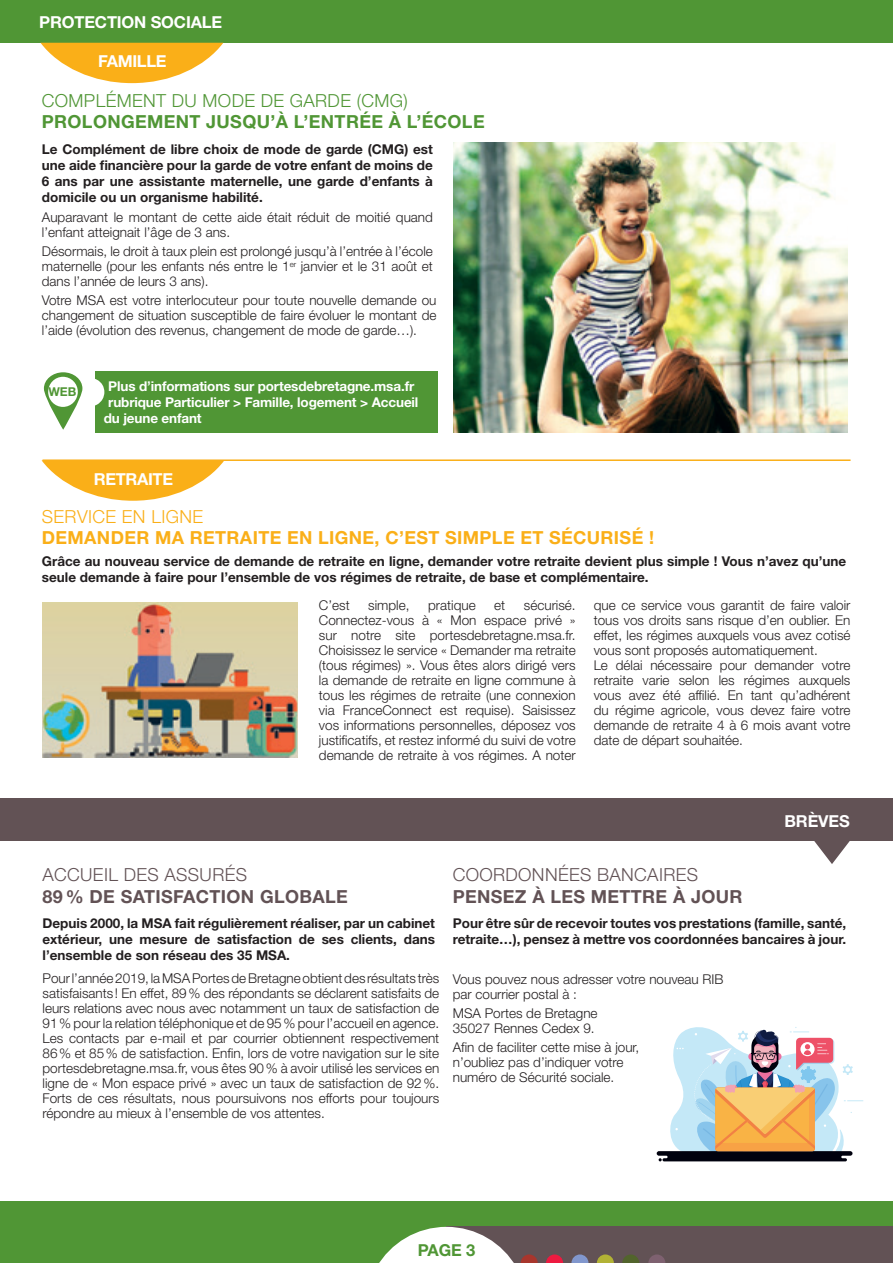
<style>
.page{position:relative;width:893px;height:1263px;background:#fff}
.page>*{position:absolute;margin:0;border:0;box-sizing:border-box;transform-origin:0 0}
.txt_capitale{font:700 18px "Helvetica Neue LT Std";letter-spacing:.02em;color:#faaf18}
.txt_capitale-2{font:700 18px "Helvetica Neue LT Std";letter-spacing:.02em;color:#625255}
.txt_capitale-3{font:300 18px "Helvetica Neue LT Std";letter-spacing:.02em;color:#625255}
.txt_capitale-4{font:700 18px "Helvetica Neue LT Std";letter-spacing:.02em;color:#509635}
.txt_capitale-5{font:300 18px "Helvetica Neue LT Std";letter-spacing:.02em;color:#509635}
.txt_capitale-6{font:300 18px "Helvetica Neue LT Std";letter-spacing:.02em;color:#faaf18}
.t1{font:700 16.5px "Helvetica Neue LT Std";letter-spacing:-.01em;color:#fff}
.t2{font:700 16.5px "Helvetica Neue LT Std";color:#509635}
.texte{font:300 13.5px/15px "Helvetica Neue LT Std";color:#231f20;text-align:justify}
.t3{font:700 13.5px/16.2px "Helvetica Neue LT Std";color:#231f20;text-align:justify}
.t4{font:700 13.5px "Helvetica Neue LT Std";letter-spacing:-.01em;color:#fff}
.t5{font:700 12.15px "Helvetica Neue LT Std";color:#509635}
</style>
<div class="page">
<div style="left:0;top:1202px;width:893px;height:61px;background:#509635"></div>
<div style="left:447px;top:1227px;width:446px;height:36px;background:#625255"></div>
<svg style="left:379px;top:1227px;width:159px;height:36px"></svg>
<svg style="left:546px;top:1254px;width:17px;height:9px"></svg>
<svg style="left:571px;top:1254px;width:17px;height:9px"></svg>
<svg style="left:597px;top:1254px;width:17px;height:9px"></svg>
<svg style="left:622px;top:1254px;width:17px;height:9px"></svg>
<svg style="left:648px;top:1254px;width:17px;height:9px"></svg>
<div style="left:0;top:0;width:893px;height:43px;background:#509635"></div>
<svg style="left:40px;top:43px;width:183px;height:40px"></svg>
<div style="left:95px;top:371px;width:343px;height:62px;background:#509635"></div>
<svg style="left:44px;top:372px;width:38px;height:58px"></svg>
<div style="left:48px;top:377px;width:30px;height:30px;background:#fff;border-radius:50%"></div>
<svg style="left:95px;top:379px;width:9px;height:27px"></svg>
<svg style="left:42px;top:460px;width:182px;height:41px"></svg>
<hr style="left:43px;top:459px;width:808px;height:2px;background:#faaf18">
<div style="left:0;top:798px;width:893px;height:43px;background:#625255"></div>
<svg style="left:814px;top:841px;width:36px;height:23px"></svg>
<img style="left:454px;top:142px;width:393px;height:290px">
<svg style="left:657px;top:1027px;width:206px;height:134px"></svg>
<img style="left:43px;top:603px;width:255px;height:155px">
<p class="t1" style="left:39px;top:12px;width:184px">PROTECTION SOCIALE</p>
<p class="t1" style="left:98px;top:51px;width:70px">FAMILLE</p>
<p class="txt_capitale-5" style="left:42px;top:89px;width:367px">COMPLÉMENT DU MODE DE GARDE (CMG)</p>
<p class="txt_capitale-4" style="left:42px;top:111px;width:444px">PROLONGEMENT JUSQU’À L’ENTRÉE À L’ÉCOLE</p>
<p class="t3" style="left:42px;top:141px;width:393px">Le Complément de libre choix de mode de garde (CMG) est une aide financière pour la garde de votre enfant de moins de 6 ans par une assistante maternelle, une garde d’enfants à domicile ou un organisme habilité.</p>
<p class="texte" style="left:42px;top:209px;width:393px">Auparavant le montant de cette aide était réduit de moitié quand l’enfant atteignait l’âge de 3 ans.</p>
<p class="texte" style="left:42px;top:243px;width:393px">Désormais, le droit à taux plein est prolongé jusqu’à l’entrée à l’école maternelle (pour les enfants nés entre le 1<sup>er</sup> janvier et le 31 août et dans l’année de leurs 3 ans).</p>
<p class="texte" style="left:42px;top:293px;width:396px">Votre MSA est votre interlocuteur pour toute nouvelle demande ou changement de situation susceptible de faire évoluer le montant de l’aide (évolution des revenus, changement de mode de garde…).</p>
<p class="t5" style="left:48px;top:384px;width:30px">WEB</p>
<p class="t4" style="left:108px;top:378px;width:307px">Plus d’informations sur portesdebretagne.msa.fr</p>
<p class="t4" style="left:108px;top:394px;width:312px">rubrique Particulier &gt; Famille, logement &gt; Accueil</p>
<p class="t4" style="left:104px;top:410px;width:99px">du jeune enfant</p>
<p class="t1" style="left:94px;top:468px;width:81px">RETRAITE</p>
<p class="txt_capitale-6" style="left:42px;top:505px;width:163px">SERVICE EN LIGNE</p>
<p class="txt_capitale" style="left:42px;top:527px;width:614px">DEMANDER MA RETRAITE EN LIGNE, C’EST SIMPLE ET SÉCURISÉ !</p>
<p class="t3" style="left:42px;top:553px;width:806px">Grâce au nouveau service de demande de retraite en ligne, demander votre retraite devient plus simple ! Vous n’avez qu’une seule demande à faire pour l’ensemble de vos régimes de retraite, de base et complémentaire.</p>
<p class="texte" style="left:319px;top:597px;width:258px;text-indent:205px">sécurisé.<br>Connectez-vous à « Mon espace privé » sur notre site portesdebretagne.msa.fr.<br>Choisissez le service « Demander ma retraite (tous régimes) ». Vous êtes alors dirigé vers la demande de retraite en ligne commune à tous les régimes de retraite (une connexion via FranceConnect est requise). Saisissez vos informations personnelles, déposez vos justificatifs, et restez informé du suivi de votre demande de retraite à vos régimes. A noter</p>
<p class="texte" style="left:594px;top:597px;width:258px">que ce service vous garantit de faire valoir tous vos droits sans risque d’en oublier. En effet, les régimes auxquels vous avez cotisé vous sont proposés automatiquement.</p>
<p class="texte" style="left:319px;top:597px;width:32px">C’est</p>
<p class="texte" style="left:368px;top:597px;width:43px">simple,</p>
<p class="texte" style="left:428px;top:597px;width:49px">pratique</p>
<p class="texte" style="left:494px;top:597px;width:13px">et</p>
<p class="texte" style="left:594px;top:657px;width:258px">Le délai nécessaire pour demander votre retraite varie selon les régimes auxquels vous avez été affilié. En tant qu’adhérent du régime agricole, vous devez faire votre demande de retraite 4 à 6 mois avant votre date de départ souhaitée.</p>
<p class="t1" style="left:784px;top:811px;width:67px">BRÈVES</p>
<p class="txt_capitale-3" style="left:43px;top:864px;width:206px">ACCUEIL DES ASSURÉS</p>
<p class="txt_capitale-2" style="left:43px;top:885px;width:307px">89% DE SATISFACTION GLOBALE</p>
<p class="t3" style="left:43px;top:914px;width:394px">Depuis 2000, la MSA fait régulièrement réaliser, par un cabinet extérieur, une mesure de satisfaction de ses clients, dans l’ensemble de son réseau des 35 MSA.</p>
<p class="texte" style="left:43px;top:971px;width:398px">Pour l’année 2019, la MSA Portes de Bretagne obtient des résultats très satisfaisants ! En effet, 89% des répondants se déclarent satisfaits de leurs relations avec nous avec notamment un taux de satisfaction de 91% pour la relation téléphonique et de 95% pour l’accueil en agence.<br>Les contacts par e-mail et par courrier obtiennent respectivement 86% et 85% de satisfaction. Enfin, lors de votre navigation sur le site portesdebretagne.msa.fr, vous êtes 90% à avoir utilisé les services en ligne de « Mon espace privé » avec un taux de satisfaction de 92%.<br>Forts de ces résultats, nous poursuivons nos efforts pour toujours répondre au mieux à l’ensemble de vos attentes.</p>
<p class="txt_capitale-3" style="left:453px;top:864px;width:247px">COORDONNÉES BANCAIRES</p>
<p class="txt_capitale-2" style="left:453px;top:885px;width:291px">PENSEZ À LES METTRE À JOUR</p>
<p class="t3" style="left:453px;top:914px;width:395px">Pour être sûr de recevoir toutes vos prestations (famille, santé, retraite…), pensez à mettre vos coordonnées bancaires à jour.</p>
<p class="texte" style="left:453px;top:971px;width:272px">Vous pouvez nous adresser votre nouveau RIB par courrier postal à :</p>
<p class="texte" style="left:453px;top:1005px;width:146px">MSA Portes de Bretagne</p>
<p class="texte" style="left:453px;top:1020px;width:143px">35027 Rennes Cedex 9.</p>
<p class="texte" style="left:453px;top:1040px;width:188px;text-align:left">Afin de faciliter cette mise à jour, n’oubliez pas d’indiquer votre numéro de Sécurité sociale.</p>
<p class="t2" style="left:418px;top:1240px;width:59px">PAGE 3</p>
</div>
